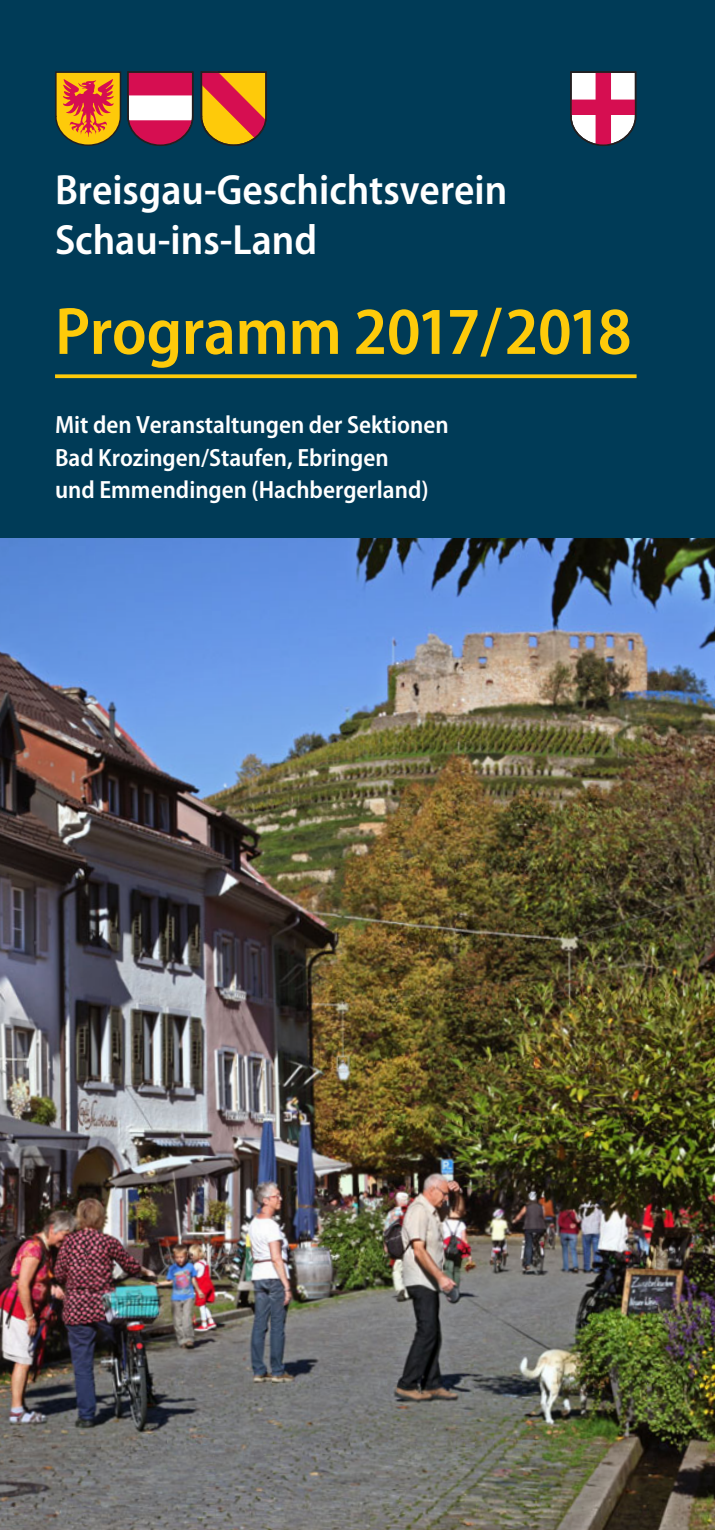
<style>
.page{position:relative;width:715px;height:1530px;background:#fff}
.page>*{position:absolute;margin:0;border:0;box-sizing:border-box;transform-origin:0 0}
.t1{font:600 semi-condensed 67.5px "Myriad Pro";letter-spacing:-.005em;color:#feca0a}
.t2{font:600 semi-condensed 42.5px/50px "Myriad Pro";color:#fff}
.t3{font:600 semi-condensed 25px/32.5px "Myriad Pro";color:#fff}
</style>
<div class="page">
<div style="left:0;top:0;width:714px;height:539px;background:#003b57"></div>
<svg style="left:55px;top:71px;width:581px;height:75px"></svg>
<svg style="left:55px;top:374px;width:581px;height:4px;fill:#feca0a"></svg>
<hr style="left:714px;top:299px;width:1px;height:77px;background:#feca0a">
<img style="left:0;top:539px;width:714px;height:991px">
<h2 class="t2" style="left:55px;top:169px;width:453px">Breisgau-Geschichtsverein<br>Schau-ins-Land</h2>
<h1 class="t1" style="left:55px;top:306px;width:577px">Programm 2017/2018</h1>
<p class="t3" style="left:55px;top:411px;width:395px">Mit den Veranstaltungen der Sektionen<br>Bad Krozingen/Staufen, Ebringen<br>und Emmendingen (Hachbergerland)</p>
</div>
